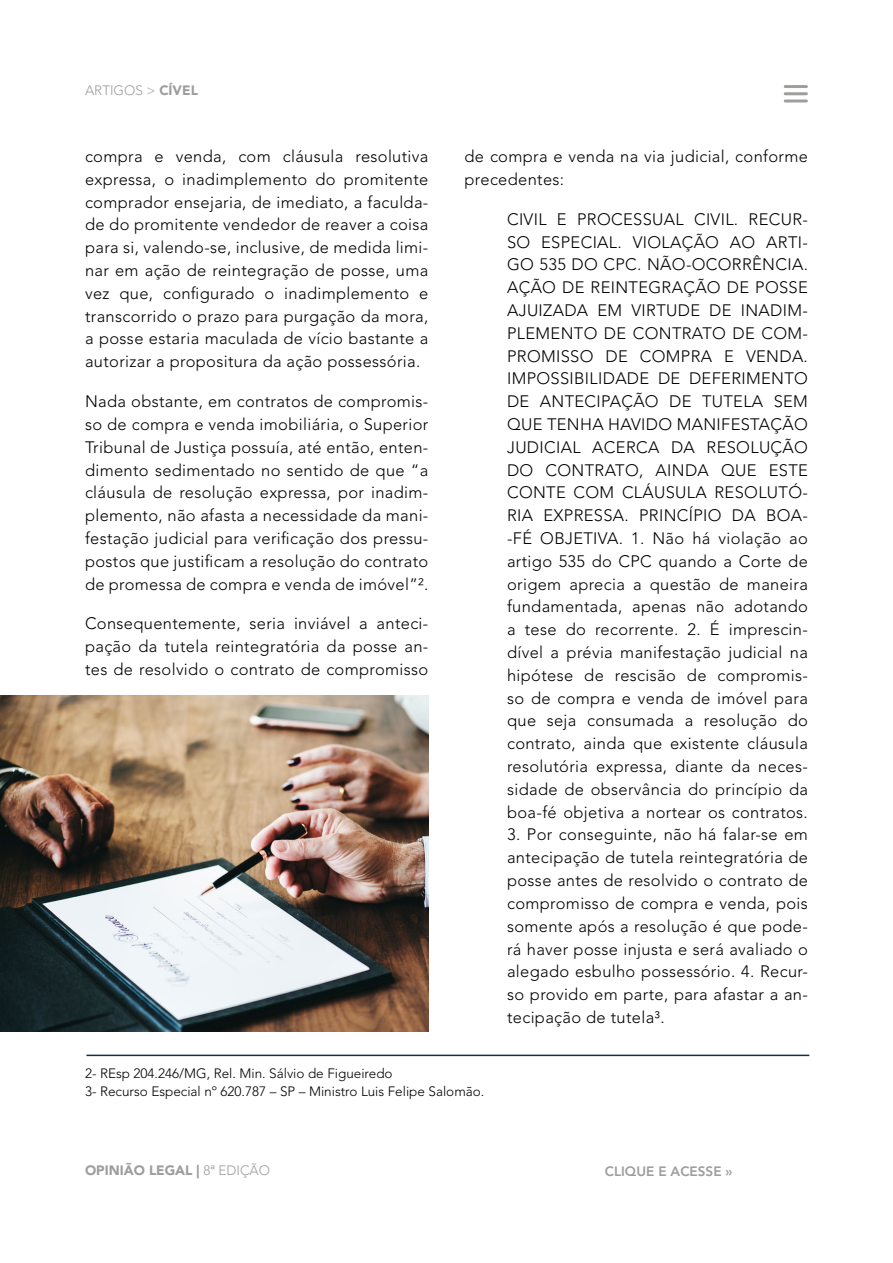
<style>
.page{position:relative;width:893px;height:1263px;background:#fff}
.page>*{position:absolute;margin:0;border:0;box-sizing:border-box;transform-origin:0 0}
.t1{font:300 16.5px/22.8px "Avenir LT Std";letter-spacing:.02em;color:#000;text-align:justify}
.t2{font:300 13.5px/18px "Avenir LT Std";color:#000}
.t3{font:900 13.5px "Avenir LT Std";color:#9d9d9c}
.t4{font:800 13.5px "Avenir LT Std";color:#9d9d9c}
.t5{font:300 13.5px "Avenir LT Std";color:#9d9d9c}
.s1{font-weight:900}
.s2{font-weight:300}
</style>
<div class="page">
<hr style="left:785px;top:85px;width:21px;height:3px;background:#9e9e9c">
<hr style="left:785px;top:92px;width:21px;height:3px;background:#9e9e9c">
<hr style="left:785px;top:99px;width:21px;height:3px;background:#9e9e9c">
<img style="left:0;top:696px;width:428px;height:335px">
<hr style="left:86px;top:1054px;width:723px;height:2px;background:#12304a">
<p class="t5" style="left:85px;top:83px;width:114px">ARTIGOS &gt; <span class="s1">CÍVEL</span></p>
<p class="t1" style="left:85px;top:145px;width:345px">compra e venda, com cláusula resolutiva expressa, o inadimplemento do promitente comprador ensejaria, de imediato, a faculda&shy;de do promitente vendedor de reaver a coisa para si, valendo-se, inclusive, de medida limi&shy;nar em ação de reintegração de posse, uma vez que, configurado o inadimplemento e transcorrido o prazo para purgação da mora, a posse estaria maculada de vício bastante a autorizar a propositura da ação possessória.</p>
<p class="t1" style="left:85px;top:390px;width:345px">Nada obstante, em contratos de compromis&shy;so de compra e venda imobiliária, o Superior Tribunal de Justiça possuía, até então, enten&shy;dimento sedimentado no sentido de que “a cláusula de resolução expressa, por inadim&shy;plemento, não afasta a necessidade da mani&shy;festação judicial para verificação dos pressu&shy;postos que justificam a resolução do contrato de promessa de compra e venda de imóvel”2.</p>
<p class="t1" style="left:85px;top:612px;width:345px">Consequentemente, seria inviável a anteci&shy;pação da tutela reintegratória da posse an&shy;tes de resolvido o contrato de compromisso</p>
<p class="t1" style="left:465px;top:145px;width:345px">de compra e venda na via judicial, conforme precedentes:</p>
<p class="t1" style="left:507px;top:208px;width:302px">CIVIL E PROCESSUAL CIVIL. RECUR-SO ESPECIAL. VIOLAÇÃO AO ARTI-GO 535 DO CPC. NÃO-OCORRÊNCIA.<br>AÇÃO DE REINTEGRAÇÃO DE POSSE AJUIZADA EM VIRTUDE DE INADIM-PLEMENTO DE CONTRATO DE COM-PROMISSO DE COMPRA E VENDA.<br>IMPOSSIBILIDADE DE DEFERIMENTO DE ANTECIPAÇÃO DE TUTELA SEM QUE TENHA HAVIDO MANIFESTAÇÃO JUDICIAL ACERCA DA RESOLUÇÃO DO CONTRATO, AINDA QUE ESTE CONTE COM CLÁUSULA RESOLUTÓ-RIA EXPRESSA. PRINCÍPIO DA BOA--FÉ OBJETIVA. 1. Não há violação ao artigo 535 do CPC quando a Corte de origem aprecia a questão de maneira fundamentada, apenas não adotando a tese do recorrente. 2. É imprescin&shy;dível a prévia manifestação judicial na hipótese de rescisão de compromis&shy;so de compra e venda de imóvel para que seja consumada a resolução do contrato, ainda que existente cláusula resolutória expressa, diante da neces&shy;sidade de observância do princípio da boa-fé objetiva a nortear os contratos.</p>
<p class="t1" style="left:507px;top:823px;width:302px">3. Por conseguinte, não há falar-se em antecipação de tutela reintegratória de posse antes de resolvido o contrato de compromisso de compra e venda, pois somente após a resolução é que pode&shy;rá haver posse injusta e será avaliado o alegado esbulho possessório. 4. Recur&shy;so provido em parte, para afastar a an&shy;tecipação de tutela3.</p>
<p class="t2" style="left:85px;top:1064px;width:401px">2- REsp 204.246/MG, Rel. Min. Sálvio de Figueiredo<br>3- Recurso Especial nº 620.787 – SP – Ministro Luis Felipe Salomão.</p>
<p class="t3" style="left:85px;top:1162px;width:187px">OPINIÃO LEGAL | <span class="s2">8a EDIÇÃO</span></p>
<p class="t4" style="left:605px;top:1164px;width:129px">CLIQUE E ACESSE »</p>
</div>
